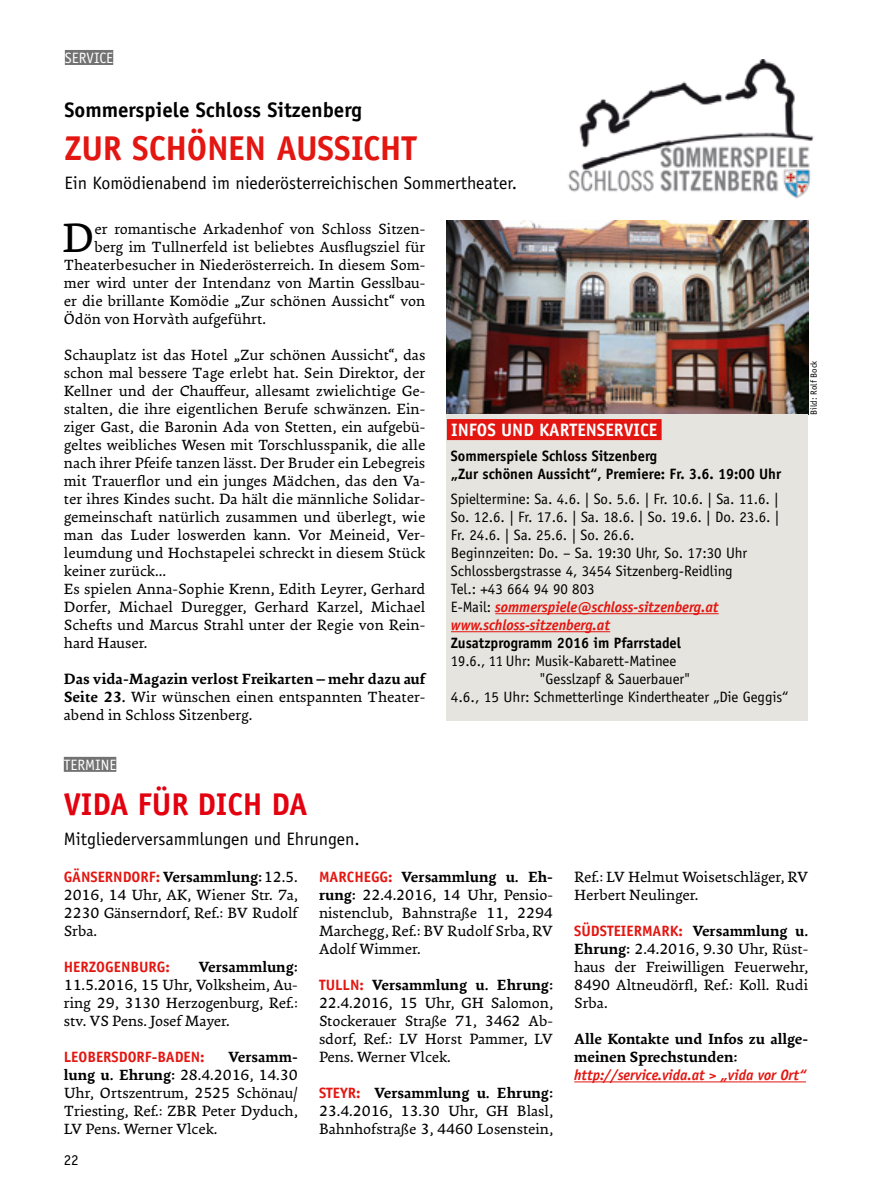
<style>
.page{position:relative;width:872px;height:1191px;background:#fff}
.page>*{position:absolute;margin:0;border:0;box-sizing:border-box;transform-origin:0 0}
.t1{font:41.4px "Ginkgo LT Pro";color:#000}
.t2{font:700 34.5px "Officina Sans Std";letter-spacing:-.01em;color:#e31611}
.t3{font:700 31.5px "Officina Sans Std";letter-spacing:-.005em;color:#e3000f}
.t4{font:700 21px "Officina Sans Std";color:#000}
.t5{font:18px "Officina Sans Std";color:#000}
.t6{font:700 18px "Officina Sans Std";color:#fff}
.t7{font:15px/18px "Ginkgo LT Pro";color:#000;text-align:justify}
.t8{font:15px/18px "Officina Sans Std";letter-spacing:-.005em;color:#000}
.t9{font:700 15px/18px "Officina Sans Std";color:#000}
.t10{font:700 15px "Officina Sans Std";color:#e31611}
.t11{font:700 15px/18px "Ginkgo LT Pro";letter-spacing:-.005em;color:#000}
.t12{font:italic 700 15px "Officina Sans Std";letter-spacing:-.005em;color:#e31611;scale:.96 1}
.t13{font:15px "Officina Sans Std";color:#fff}
.t14{font:9px "Officina Sans Std";color:#000}
.s1{font-weight:700}
.s2{font-weight:700;font-style:italic;color:#e31611}
.s3{font-family:"Ginkgo LT Pro";color:#000}
.s4{font-family:"Ginkgo LT Pro";font-weight:400;color:#000}
.s5{font-family:"Officina Sans Std";font-weight:700;color:#e31611}
</style>
<div class="page">
<div style="left:65px;top:50px;width:48px;height:15px;background:#737273"></div>
<div style="left:64px;top:757px;width:52px;height:15px;background:#737273"></div>
<hr style="left:574px;top:1081px;width:232px;height:1px;background:#e31611">
<img style="left:447px;top:220px;width:361px;height:194px">
<div style="left:447px;top:414px;width:361px;height:306px;background:#e5e4de"></div>
<hr style="left:495px;top:613px;width:223px;height:1px;background:#e31611">
<hr style="left:451px;top:631px;width:159px;height:1px;background:#e31611">
<div style="left:447px;top:419px;width:214px;height:21px;background:#e31611"></div>
<img style="left:568px;top:59px;width:246px;height:140px">
<p class="t13" style="left:65px;top:49px;width:50px">SERVICE</p>
<h3 class="t4" style="left:64px;top:96px;width:299px">Sommerspiele Schloss Sitzenberg</h3>
<h2 class="t2" style="left:64px;top:127px;width:354px">ZUR SCHÖNEN AUSSICHT</h2>
<p class="t5" style="left:64px;top:173px;width:451px">Ein Komödienabend im niederösterreichischen Sommertheater.</p>
<h1 class="t1" style="left:62px;top:212px;width:34px">D</h1>
<p class="t7" style="left:94px;top:220px;width:332px">er romantische Arkadenhof von Schloss Sitzen-</p>
<p class="t7" style="left:94px;top:238px;width:332px">berg im Tullnerfeld ist beliebtes Ausflugsziel für</p>
<p class="t7" style="left:64px;top:256px;width:363px">Theaterbesucher in Niederösterreich. In diesem Som-</p>
<p class="t7" style="left:64px;top:274px;width:363px">mer wird unter der Intendanz von Martin Gesslbau-</p>
<p class="t7" style="left:64px;top:292px;width:363px">er die brillante Komödie „Zur schönen Aussicht“ von</p>
<p class="t7" style="left:64px;top:310px;width:204px">Ödön von Horvàth aufgeführt.</p>
<p class="t7" style="left:64px;top:346px;width:363px;text-align:left">Schauplatz ist das Hotel „Zur schönen Aussicht“, das schon mal bessere Tage erlebt hat. Sein Direktor, der Kellner und der Chauffeur, allesamt zwielichtige Ge&shy;stalten, die ihre eigentlichen Berufe schwänzen. Ein&shy;ziger Gast, die Baronin Ada von Stetten, ein aufgebü&shy;geltes weibliches Wesen mit Torschlusspanik, die alle nach ihrer Pfeife tanzen lässt. Der Bruder ein Lebegreis mit Trauerflor und ein junges Mädchen, das den Va&shy;ter ihres Kindes sucht. Da hält die männliche Solidar&shy;gemeinschaft natürlich zusammen und überlegt, wie man das Luder loswerden kann. Vor Meineid, Ver&shy;leumdung und Hochstapelei schreckt in diesem Stück keiner zurück…<br>Es spielen Anna-Sophie Krenn, Edith Leyrer, Gerhard Dorfer, Michael Duregger, Gerhard Karzel, Michael Schefts und Marcus Strahl unter der Regie von Rein&shy;hard Hauser.</p>
<p class="t7" style="left:64px;top:670px;width:363px"><span class="s1">Das vida-Magazin verlost Freikarten – mehr dazu auf Seite 23.</span> Wir wünschen einen entspannten Theater&shy;abend in Schloss Sitzenberg.</p>
<p class="t13" style="left:64px;top:755px;width:54px">TERMINE</p>
<p class="t6" style="left:451px;top:419px;width:208px">INFOS UND KARTENSERVICE</p>
<p class="t9" style="left:451px;top:447px;width:332px">Sommerspiele Schloss Sitzenberg<br>„Zur schönen Aussicht“, Premiere: Fr. 3.6. 19:00 Uhr</p>
<p class="t8" style="left:451px;top:490px;width:330px">Spieltermine: Sa. 4.6. | So. 5.6. | Fr. 10.6. | Sa. 11.6. | So. 12.6. | Fr. 17.6. | Sa. 18.6. | So. 19.6. | Do. 23.6. | Fr. 24.6. | Sa. 25.6. | So. 26.6.<br>Beginnzeiten: Do. – Sa. 19:30 Uhr, So. 17:30 Uhr Schlossbergstrasse 4, 3454 Sitzenberg-Reidling<br>Tel. : +43 664 94 90 803<br>E-Mail: <span class="s2">sommerspiele@schloss-sitzenberg.at www.schloss-sitzenberg.at</span></p>
<p class="t9" style="left:451px;top:634px;width:232px">Zusatzprogramm 2016 im Pfarrstadel</p>
<p class="t8" style="left:539px;top:652px;width:152px;text-indent:-89px">19. 6., 11 Uhr: Musik-Kabarett-Matinee "Gesslzapf &amp; Sauerbauer"</p>
<p class="t8" style="left:451px;top:688px;width:339px">4. 6. , 15 Uhr: Schmetterlinge Kindertheater „Die Geggis“</p>
<p class="t14" style="left:808px;top:414px;width:55px;rotate:-90deg">Bild: Rolf Bock</p>
<h3 class="t3" style="left:64px;top:784px;width:245px">VIDA FÜR DICH DA</h3>
<p class="t5" style="left:64px;top:828px;width:294px">Mitgliederversammlungen und Ehrungen.</p>
<p class="t10" style="left:64px;top:868px;width:235px">GÄNSERNDORF: <span class="s3">Versammlung:</span> <span class="s4">12.5.</span></p>
<p class="t7" style="left:64px;top:886px;width:235px">2016, 14 Uhr, AK, Wiener Str. 7a, 2230 Gänserndorf, Ref.: BV Rudolf Srba.</p>
<p class="t10" style="left:64px;top:958px;width:108px">HERZOGENBURG:</p>
<p class="t11" style="left:198px;top:958px;width:101px">Versammlung:</p>
<p class="t7" style="left:64px;top:976px;width:235px">11.5.2016, 15 Uhr, Volksheim, Au&shy;ring 29, 3130 Herzogenburg, Ref.: stv. VS Pens. Josef Mayer.</p>
<p class="t10" style="left:64px;top:1048px;width:142px">LEOBERSDORF-BADEN:</p>
<p class="t7" style="left:319px;top:868px;width:235px"><span class="s5">MARCHEGG:</span> <span class="s1">Versammlung u. Eh&shy;rung:</span> 22.4.2016, 14 Uhr, Pensio&shy;nistenclub, Bahnstraße 11, 2294<br>Marchegg, Ref.: BV Rudolf Srba, RV Adolf Wimmer.</p>
<p class="t7" style="left:319px;top:976px;width:235px"><span class="s5">TULLN:</span> <span class="s1">Versammlung u. Ehrung:<br></span>22.4.2016, 15 Uhr, GH Salomon, Stockerauer Straße 71, 3462 Ab&shy;sdorf, Ref.: LV Horst Pammer, LV Pens. Werner Vlcek.</p>
<p class="t7" style="left:319px;top:1084px;width:235px"><span class="s5">STEYR:</span> <span class="s1">Versammlung u. Ehrung:<br></span>23.4.2016, 13.30 Uhr, GH Blasl, Bahnhofstraße 3, 4460 Losenstein,</p>
<p class="t7" style="left:64px;top:1048px;width:235px;text-indent:164px"><span class="s1">Versamm&shy;lung u. Ehrung:</span> 28.4.2016, 14.30<br>Uhr, Ortszentrum, 2525 Schönau/ Triesting, Ref.: ZBR Peter Dyduch, LV Pens. Werner Vlcek.</p>
<p class="t8" style="left:64px;top:1150px;width:16px">22</p>
<p class="t7" style="left:574px;top:868px;width:235px">Ref.: LV Helmut Woisetschläger, RV<br>Herbert Neulinger.</p>
<p class="t10" style="left:574px;top:922px;width:235px">SÜDSTEIERMARK: <span class="s3">Versammlung u.</span></p>
<p class="t7" style="left:574px;top:940px;width:235px"><span class="s1">Ehrung:</span> 2.4.2016, 9.30 Uhr, Rüst&shy;haus der Freiwilligen Feuerwehr, 8490 Altneudörfl, Ref.: Koll. Rudi Srba.</p>
<p class="t11" style="left:574px;top:1030px;width:235px">Alle Kontakte und Infos zu allge&shy;meinen Sprechstunden:</p>
<p class="t12" style="left:574px;top:1066px;width:243px">http://service.vida.at &gt; „vida vor Ort“</p>
</div>
